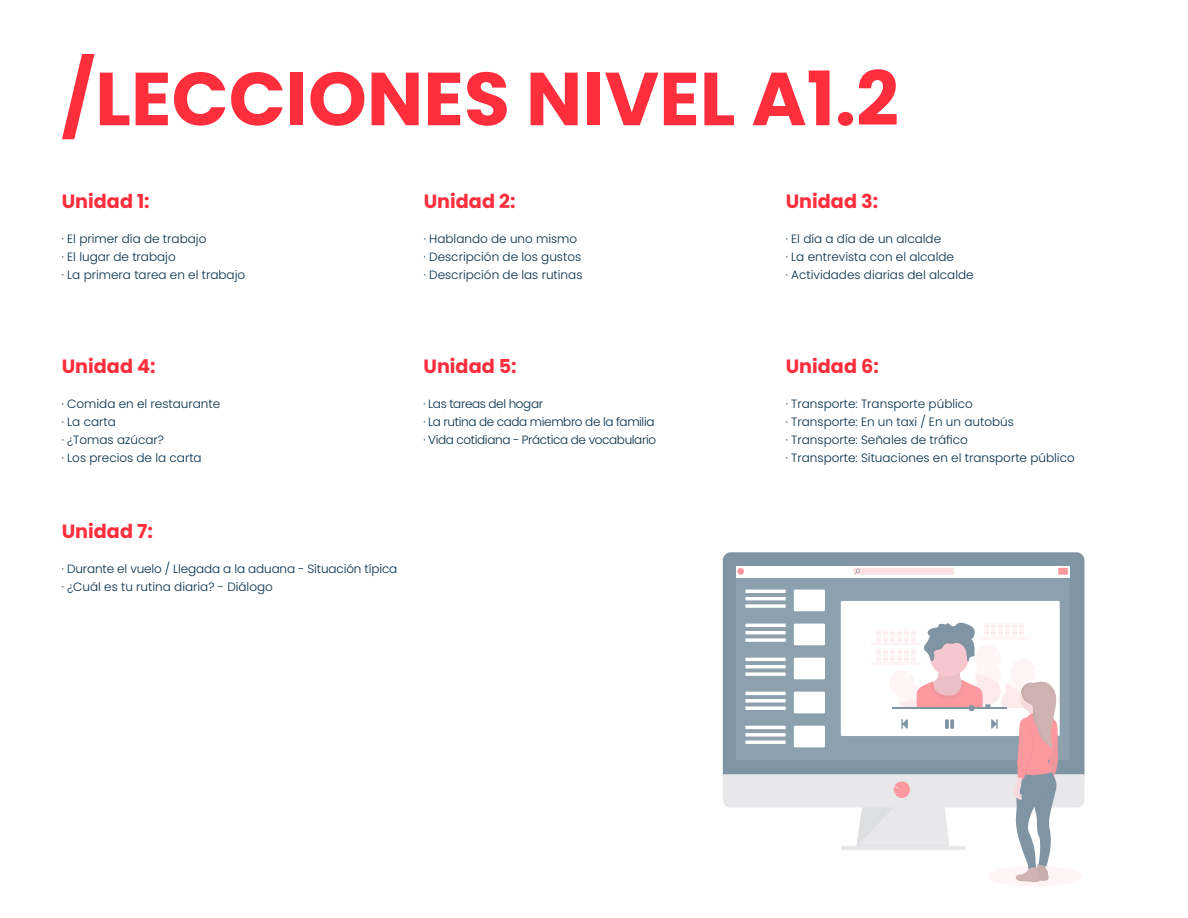
<style>
.page{position:relative;width:1188px;height:918px;background:#fff}
.page>*{position:absolute;margin:0;border:0;box-sizing:border-box;transform-origin:0 0}
.t1{font:700 75px "Poppins";color:#ff2e3d}
.t2{font:700 19.2px "Poppins";color:#ff2e3d}
.t3{font:300 12px "Poppins";color:#032e4a}
.t4{font:300 12px "Poppins";letter-spacing:-.03em;color:#032e4a}
</style>
<div class="page">
<svg style="left:723px;top:552px;width:362px;height:224px;background:#8498a7"></svg>
<svg style="left:736px;top:566px;width:334px;height:57px;background:#91a4b0"></svg>
<div style="left:841px;top:601px;width:219px;height:135px;background:#fff"></div>
<div style="left:736px;top:566px;width:333px;height:11px;background:#fff"></div>
<div style="left:1058px;top:568px;width:10px;height:7px;background:#fb999f"></div>
<div style="left:853px;top:568px;width:101px;height:7px;background:#fde0e1"></div>
<svg style="left:855px;top:569px;width:5px;height:5px"></svg>
<div style="left:737px;top:568px;width:7px;height:7px;background:#fb999f;border-radius:50%"></div>
<div style="left:794px;top:590px;width:31px;height:21px;background:#fff"></div>
<hr style="left:745px;top:590px;width:41px;height:3px;background:#fff">
<hr style="left:745px;top:597px;width:41px;height:3px;background:#fff">
<svg style="left:745px;top:604px;width:41px;height:4px"></svg>
<svg style="left:723px;top:623px;width:361px;height:260px"></svg>
<p class="t1" style="left:61px;top:55px;width:839px">/LECCIONES NIVEL A1.2</p>
<p class="t2" style="left:62px;top:191px;width:89px">Unidad 1:</p>
<p class="t3" style="left:62px;top:232px;width:146px">· El primer día de trabajo</p>
<p class="t3" style="left:62px;top:250px;width:116px">· El lugar de trabajo</p>
<p class="t3" style="left:62px;top:268px;width:185px">· La primera tarea en el trabajo</p>
<p class="t2" style="left:424px;top:191px;width:93px">Unidad 2:</p>
<p class="t3" style="left:424px;top:232px;width:155px">· Hablando de uno mismo</p>
<p class="t3" style="left:424px;top:250px;width:159px">· Descripción de los gustos</p>
<p class="t3" style="left:424px;top:268px;width:160px">· Descripción de las rutinas</p>
<p class="t2" style="left:62px;top:356px;width:95px">Unidad 4:</p>
<p class="t3" style="left:62px;top:397px;width:160px">· Comida en el restaurante</p>
<p class="t3" style="left:62px;top:415px;width:56px">· La carta</p>
<p class="t3" style="left:62px;top:433px;width:104px">· ¿Tomas azúcar?</p>
<p class="t3" style="left:62px;top:451px;width:141px">· Los precios de la carta</p>
<p class="t2" style="left:62px;top:521px;width:93px">Unidad 7:</p>
<p class="t3" style="left:62px;top:562px;width:337px">· Durante el vuelo / Llegada a la aduana - Situación típica</p>
<p class="t3" style="left:62px;top:580px;width:213px">· ¿Cuál es tu rutina diaria? - Diálogo</p>
<p class="t2" style="left:423px;top:356px;width:95px">Unidad 5:</p>
<p class="t4" style="left:423px;top:397px;width:121px">· Las tareas del hogar</p>
<p class="t4" style="left:423px;top:415px;width:233px">· La rutina de cada miembro de la familia</p>
<p class="t4" style="left:423px;top:433px;width:234px">· Vida cotidiana - Práctica de vocabulario</p>
<p class="t2" style="left:786px;top:191px;width:94px">Unidad 3:</p>
<p class="t3" style="left:786px;top:232px;width:157px">· El día a día de un alcalde</p>
<p class="t3" style="left:786px;top:250px;width:170px">· La entrevista con el alcalde</p>
<p class="t3" style="left:786px;top:268px;width:189px">· Actividades diarias del alcalde</p>
<p class="t2" style="left:786px;top:356px;width:95px">Unidad 6:</p>
<p class="t3" style="left:786px;top:397px;width:189px">· Transporte: Transporte público</p>
<p class="t3" style="left:786px;top:415px;width:230px">· Transporte: En un taxi / En un autobús</p>
<p class="t3" style="left:786px;top:433px;width:184px">· Transporte: Señales de tráfico</p>
<p class="t3" style="left:786px;top:451px;width:290px">· Transporte: Situaciones en el transporte público</p>
</div>
